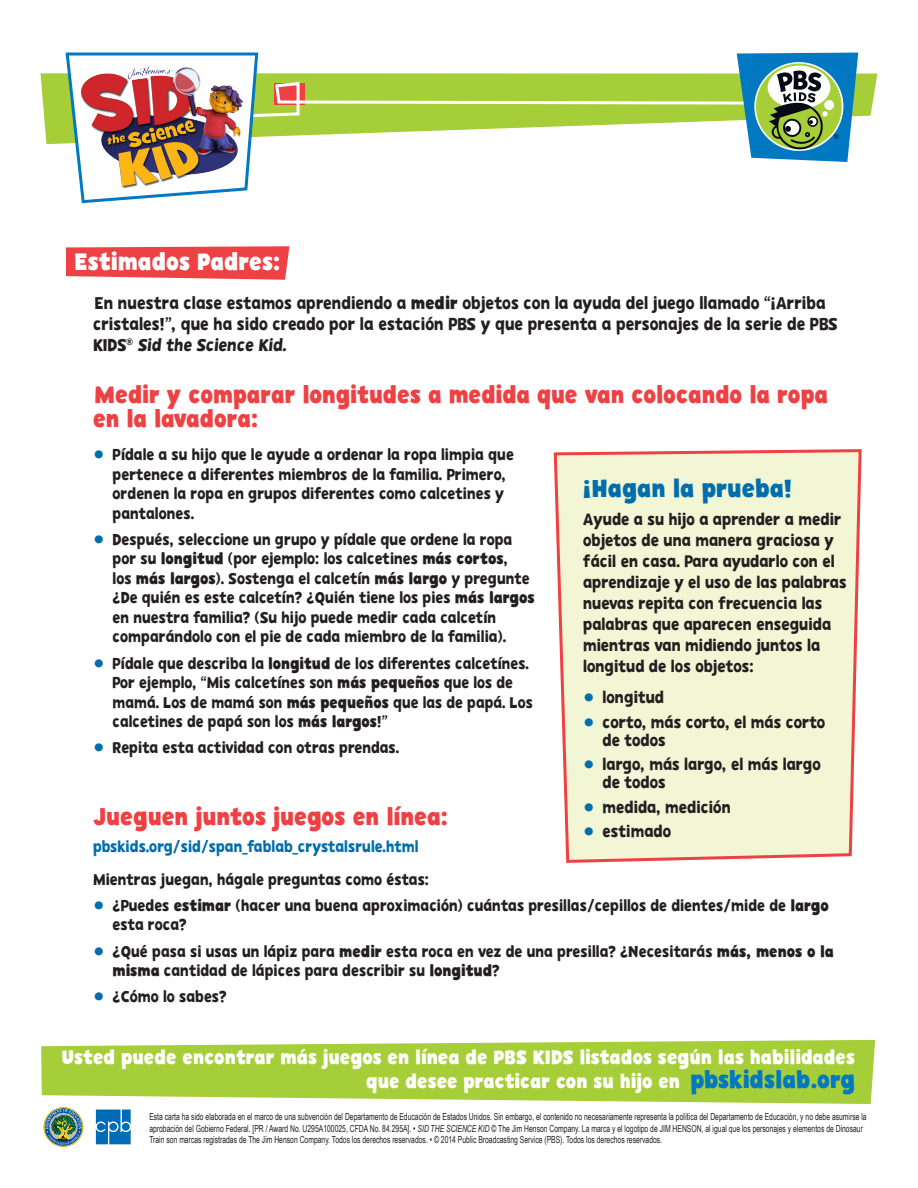
<style>
.page{position:relative;width:918px;height:1188px;background:#fff}
.page>*{position:absolute;margin:0;border:0;box-sizing:border-box;transform-origin:0 0}
.t1{font:700 24.75px "PBSKIDS Headline";color:#006eac;scale:.95 1}
.t2{font:700 24px/24px "PBSKIDS Headline";color:#ee4143;scale:.94 1}
.t3{font:700 24px "PBSKIDS Headline";color:#ee4143;scale:.95 1}
.t4{font:700 24px "PBSKIDS Headline";color:#fff;scale:.95 1}
.t5{font:700 19.5px/24px "PBSKIDS Headline";color:#fff;text-align:right;scale:.95 1}
.t6{font:17.25px/21px "PBSKIDS Headline";color:#231f20;scale:.95 1}
.t7{font:16.5px/21px "PBSKIDS Headline";color:#231f20;scale:.95 1}
.t8{font:15.75px/19.5px "PBSKIDS Headline";color:#231f20;scale:.95 1}
.t9{font:15.75px/19.5px "PBSKIDS Headline";color:#231f20;scale:.94 1}
.t10{font:15.75px "PBSKIDS Headline";color:#006eac;scale:.95 1}
.t11{font:9.75px/11.7px "Arial Narrow";color:#231f20;scale:.85 1}
.s1{font-weight:700}
.s2{font-size:27px;color:#006eac}
.s3{font-size:24px;color:#0079c2}
.s4{font-style:italic}
</style>
<div class="page">
<svg style="left:41px;top:1040px;width:834px;height:64px;background:#b0d350"></svg>
<svg style="left:66px;top:246px;width:223px;height:34px;background:#ef5254"></svg>
<svg style="left:40px;top:73px;width:838px;height:71px;fill:#a6ce39"></svg>
<div style="left:44px;top:1107px;width:39px;height:40px;border:1px solid #fed41d;border-radius:50%"></div>
<svg style="left:45px;top:1109px;width:37px;height:36px"></svg>
<svg style="left:96px;top:1110px;width:35px;height:34px"></svg>
<svg style="left:64px;top:52px;width:794px;height:152px"></svg>
<img style="left:78px;top:56px;width:167px;height:138px">
<svg style="left:553px;top:449px;width:309px;height:414px;background:#f2f0d2"></svg>
<p class="t4" style="left:75px;top:246px;width:218px">Estimados Padres:</p>
<p class="t6" style="left:93px;top:292px;width:785px">En nuestra clase estamos aprendiendo a <span class="s1">medir</span> objetos con la ayuda del juego llamado “¡Arriba cristales!”, que ha sido creado por la estación PBS y que presenta a personajes de la serie de PBS<br>KIDS<sup>®</sup> Sid the Science Kid.</p>
<p class="t2" style="left:93px;top:383px;width:783px">Medir y comparar longitudes a medida que van colocando la ropa en la lavadora:</p>
<p class="t8" style="left:113px;top:445px;width:424px;text-indent:-20px"><span class="s2">•</span> Pídale a su hijo que le ayude a ordenar la ropa limpia que pertenece a diferentes miembros de la familia. Primero, ordenen la ropa en grupos diferentes como calcetines y pantalones.</p>
<p class="t8" style="left:113px;top:530px;width:446px;text-indent:-20px"><span class="s2">•</span> Después, seleccione un grupo y pídale que ordene la ropa por su <span class="s1">longitud</span> (por ejemplo: los calcetines <span class="s1">más cortos</span>,<br>los <span class="s1">más largos</span>). Sostenga el calcetín <span class="s1">más largo</span> y pregunte ¿De quién es este calcetín? ¿Quién tiene los pies <span class="s1">más largos </span>en nuestra familia? (Su hijo puede medir cada calcetín comparándolo con el pie de cada miembro de la familia).</p>
<p class="t9" style="left:113px;top:653px;width:449px;text-indent:-20px"><span class="s2">•</span> Pídale que describa la <span class="s1">longitud</span> de los diferentes calcetínes.<br>Por ejemplo, “Mis calcetínes son <span class="s1">más pequeños</span> que los de mamá. Los de mamá son <span class="s1">más pequeños</span> que las de papá. Los calcetines de papá son los <span class="s1">más largos</span>!”</p>
<p class="t8" style="left:93px;top:738px;width:324px"><span class="s2">•</span> Repita esta actividad con otras prendas.</p>
<p class="t1" style="left:583px;top:473px;width:222px">¡Hagan la prueba!</p>
<p class="t7" style="left:583px;top:508px;width:279px">Ayude a su hijo a aprender a medir objetos de una manera graciosa y fácil en casa. Para ayudarlo con el aprendizaje y el uso de las palabras nuevas repita con frecuencia las palabras que aparecen enseguida mientras van midiendo juntos la longitud de los objetos:</p>
<p class="t7" style="left:583px;top:687px;width:87px"><span class="s2">•</span> longitud</p>
<p class="t7" style="left:603px;top:713px;width:236px;line-height:18px;text-indent:-20px"><span class="s2">•</span> corto, más corto, el más corto de todos</p>
<p class="t7" style="left:603px;top:755px;width:231px;line-height:18px;text-indent:-20px"><span class="s2">•</span> largo, más largo, el más largo de todos</p>
<p class="t7" style="left:583px;top:796px;width:157px"><span class="s2">•</span> medida, medición</p>
<p class="t7" style="left:583px;top:821px;width:94px"><span class="s2">•</span> estimado</p>
<p class="t3" style="left:93px;top:802px;width:375px">Jueguen juntos juegos en línea:</p>
<p class="t10" style="left:93px;top:836px;width:344px">pbskids.org/sid/span_fablab_crystalsrule.html</p>
<p class="t8" style="left:93px;top:869px;width:355px">Mientras juegan, hágale preguntas como éstas:</p>
<p class="t8" style="left:113px;top:896px;width:756px;text-indent:-20px"><span class="s2">•</span> ¿Puedes <span class="s1">estimar</span> (hacer una buena aproximación) cuántas presillas/cepillos de dientes/mide de <span class="s1">largo </span>esta roca?</p>
<p class="t8" style="left:113px;top:941px;width:761px;text-indent:-20px"><span class="s2">•</span> ¿Qué pasa si usas un lápiz para <span class="s1">medir</span> esta roca en vez de una presilla? ¿Necesitarás <span class="s1">más, menos o la misma</span> cantidad de lápices para describir su <span class="s1">longitud</span>?</p>
<p class="t8" style="left:93px;top:987px;width:142px"><span class="s2">•</span> ¿Cómo lo sabes?</p>
<p class="t5" style="left:62px;top:1045px;width:836px">Usted puede encontrar más juegos en línea de PBS KIDS listados según las habilidades que desee practicar con su hijo en <span class="s3">pbskidslab.org</span></p>
<p class="t11" style="left:149px;top:1110px;width:845px">Esta carta ha sido elaborada en el marco de una subvención del Departamento de Educación de Estados Unidos. Sin embargo, el contenido no necesariamente representa la política del Departamento de Educación, y no debe asumirse la aprobación del Gobierno Federal. [PR / Award No. U295A100025, CFDA No. 84.295A]. • <span class="s4">SID THE SCIENCE KID</span> © The Jim Henson Company. La marca y el logotipo de JIM HENSON, al igual que los personajes y elementos de Dinosaur<br>Train son marcas registradas de The Jim Henson Company. Todos los derechos reservados. • © 2014 Public Broadcasting Service (PBS). Todos los derechos reservados.</p>
</div>
